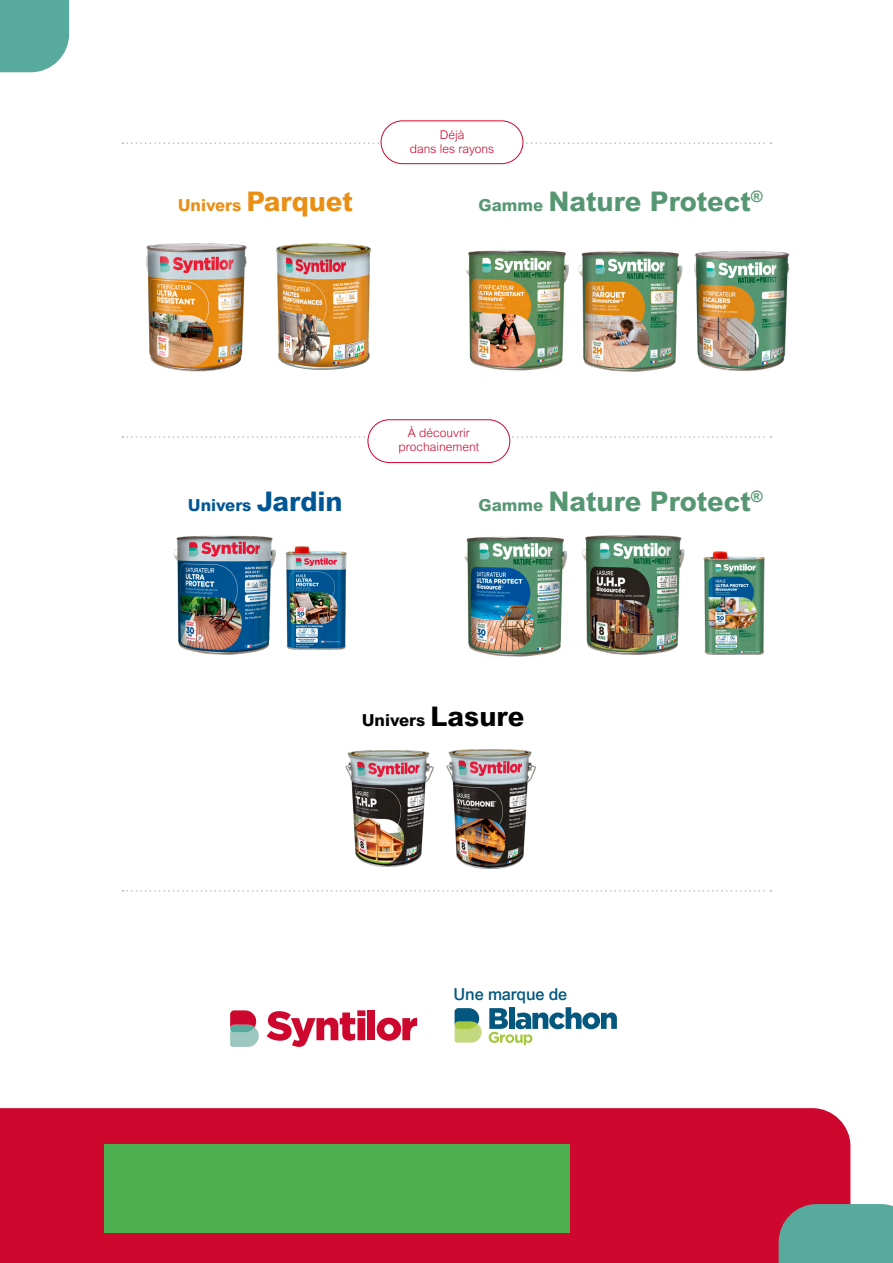
<style>
.page{position:relative;width:893px;height:1263px;background:#fff}
.page>*{position:absolute;margin:0;border:0;box-sizing:border-box;transform-origin:0 0}
.t1{font:800 27px "Arial";color:#569673}
.t2{font:800 16.5px "Arial";color:#ea8e14}
.t3{font:800 16.5px "Arial";color:#005594}
.t4{font:800 16.5px "Arial";color:#000}
.t5{font:500 16.5px "Arial";letter-spacing:-.01em;color:#04577e}
.t6{font:300 12px/13.5px "Arial";color:#cd072d;text-align:center}
.s1{font-size:27px}
.s2{font-size:16.5px}
</style>
<div class="page">
<svg style="left:123px;top:142px;width:648px;height:2px"></svg>
<svg style="left:123px;top:436px;width:648px;height:2px"></svg>
<div style="left:0;top:1108px;width:850px;height:155px;background:#cd072d"></div>
<img style="left:446px;top:749px;width:90px;height:120px">
<img style="left:145px;top:243px;width:102px;height:129px">
<img style="left:173px;top:535px;width:103px;height:120px">
<img style="left:345px;top:750px;width:89px;height:117px">
<img style="left:275px;top:243px;width:97px;height:127px">
<img style="left:466px;top:250px;width:103px;height:121px">
<img style="left:578px;top:251px;width:105px;height:121px">
<img style="left:694px;top:251px;width:96px;height:120px">
<svg style="left:123px;top:890px;width:648px;height:1px"></svg>
<div style="left:381px;top:121px;width:142px;height:43px;background:#fff;border-radius:21px"></div>
<div style="left:381px;top:120px;width:142px;height:44px;border:1px solid #cd072d;border-radius:21px"></div>
<div style="left:368px;top:420px;width:142px;height:43px;background:#fff;border-radius:21px"></div>
<div style="left:368px;top:419px;width:142px;height:44px;border:1px solid #cd072d;border-radius:21px"></div>
<div style="left:0;top:0;width:69px;height:72px;background:#57aa9c"></div>
<div style="left:779px;top:1204px;width:114px;height:59px;background:#57aa9c"></div>
<svg style="left:489px;top:1007px;width:128px;height:38px"></svg>
<svg style="left:455px;top:1008px;width:27px;height:34px"></svg>
<svg style="left:267px;top:1010px;width:98px;height:37px"></svg>
<div style="left:368px;top:1010px;width:7px;height:30px;background:#cd072d"></div>
<svg style="left:377px;top:1017px;width:40px;height:24px"></svg>
<svg style="left:230px;top:1010px;width:29px;height:37px"></svg>
<img style="left:582px;top:535px;width:103px;height:120px">
<img style="left:464px;top:536px;width:104px;height:121px">
<img style="left:703px;top:551px;width:62px;height:104px">
<img style="left:285px;top:546px;width:62px;height:104px">
<div style="left:105px;top:1145px;width:465px;height:88px;background:#4caf50"></div>
<p class="t6" style="left:410px;top:128px;width:86px">Déjà<br>dans les rayons</p>
<h2 class="t2" style="left:178px;top:195px;width:177px">Univers <span class="s1">Parquet</span></h2>
<h1 class="t1" style="left:478px;top:185px;width:286px"><span class="s2">Gamme</span> Nature Protect<sup>®</sup></h1>
<p class="t6" style="left:399px;top:426px;width:82px">À découvrir prochainement</p>
<h2 class="t3" style="left:188px;top:495px;width:156px">Univers <span class="s1">Jardin</span></h2>
<h1 class="t1" style="left:478px;top:485px;width:286px"><span class="s2">Gamme</span> Nature Protect<sup>®</sup></h1>
<h2 class="t4" style="left:362px;top:710px;width:164px">Univers <span class="s1">Lasure</span></h2>
<h2 class="t5" style="left:453px;top:984px;width:115px">Une marque de</h2>
</div>
